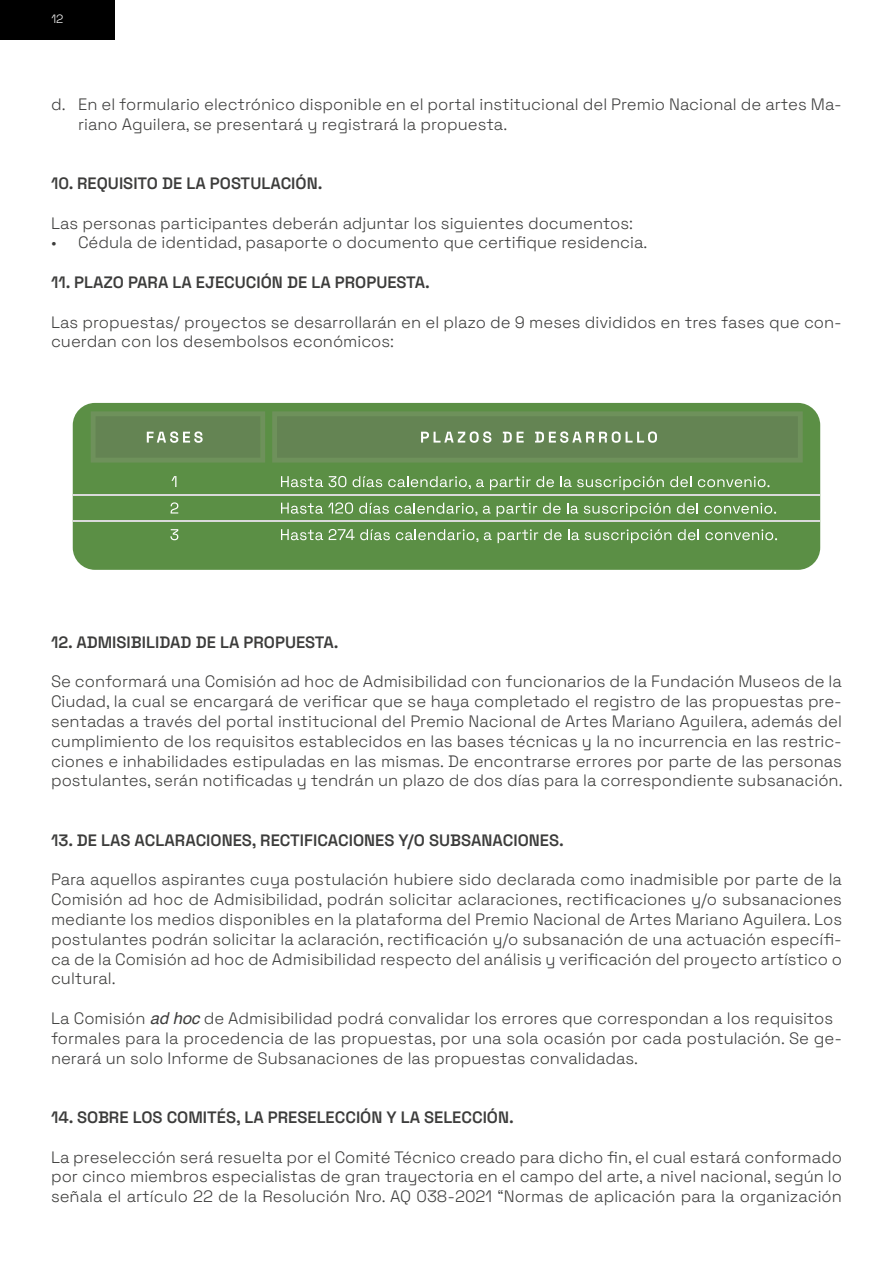
<style>
.page{position:relative;width:893px;height:1263px;background:#fff}
.page>*{position:absolute;margin:0;border:0;box-sizing:border-box;transform-origin:0 0}
.t1{font:16.5px/19.8px "Space Grotesk Light 300";color:#3c3c3b}
.t2{font:600 16.5px "Space Grotesk";color:#3c3c3b}
.t3{font:12px "Space Grotesk Light 300";color:#fff}
.s1{font-family:"Helvetica";font-style:italic}
</style>
<div class="page">
<div style="left:0;top:0;width:115px;height:39px;background:#000"></div>
<div style="left:73px;top:403px;width:747px;height:167px;background:#5b8f45;border-radius:22px"></div>
<svg style="left:171px;top:476px;width:5px;height:11px"></svg>
<svg style="left:281px;top:476px;width:42px;height:11px"></svg>
<svg style="left:329px;top:476px;width:17px;height:11px"></svg>
<svg style="left:353px;top:476px;width:29px;height:11px"></svg>
<svg style="left:388px;top:476px;width:96px;height:13px"></svg>
<svg style="left:490px;top:476px;width:64px;height:14px"></svg>
<svg style="left:560px;top:476px;width:104px;height:14px"></svg>
<svg style="left:670px;top:476px;width:21px;height:11px"></svg>
<svg style="left:698px;top:476px;width:71px;height:11px"></svg>
<svg style="left:281px;top:502px;width:72px;height:12px"></svg>
<svg style="left:359px;top:503px;width:30px;height:11px"></svg>
<svg style="left:395px;top:503px;width:82px;height:12px"></svg>
<svg style="left:483px;top:506px;width:8px;height:8px"></svg>
<svg style="left:497px;top:503px;width:40px;height:14px"></svg>
<svg style="left:543px;top:503px;width:18px;height:11px"></svg>
<svg style="left:567px;top:503px;width:11px;height:11px"></svg>
<svg style="left:584px;top:503px;width:86px;height:14px"></svg>
<svg style="left:677px;top:503px;width:21px;height:11px"></svg>
<svg style="left:704px;top:503px;width:72px;height:11px"></svg>
<svg style="left:281px;top:529px;width:42px;height:11px"></svg>
<svg style="left:329px;top:529px;width:61px;height:11px"></svg>
<svg style="left:396px;top:529px;width:82px;height:13px"></svg>
<svg style="left:484px;top:532px;width:8px;height:8px"></svg>
<svg style="left:498px;top:529px;width:40px;height:14px"></svg>
<svg style="left:544px;top:529px;width:18px;height:11px"></svg>
<svg style="left:568px;top:529px;width:11px;height:11px"></svg>
<svg style="left:585px;top:529px;width:86px;height:14px"></svg>
<svg style="left:678px;top:529px;width:21px;height:11px"></svg>
<svg style="left:705px;top:529px;width:72px;height:11px"></svg>
<svg style="left:171px;top:502px;width:7px;height:11px"></svg>
<svg style="left:170px;top:529px;width:8px;height:11px"></svg>
<svg style="left:91px;top:411px;width:174px;height:52px"></svg>
<svg style="left:272px;top:411px;width:531px;height:52px"></svg>
<hr style="left:74px;top:494px;width:746px;height:2px;background:#dadada">
<hr style="left:74px;top:520px;width:746px;height:1px;background:#dadada">
<p class="t3" style="left:51px;top:10px;width:14px">12</p>
<p class="t1" style="left:78px;top:93px;width:765px;text-indent:-27px">d. En el formulario electrónico disponible en el portal institucional del Premio Nacional de artes Ma&shy;riano Aguilera, se presentará y registrará la propuesta.</p>
<p class="t2" style="left:51px;top:171px;width:273px">10. REQUISITO DE LA POSTULACIÓN.</p>
<p class="t1" style="left:51px;top:212px;width:584px">Las personas participantes deberán adjuntar los siguientes documentos:</p>
<p class="t1" style="left:51px;top:232px;width:598px">• Cédula de identidad, pasaporte o documento que certifique residencia.</p>
<p class="t2" style="left:51px;top:270px;width:380px">11. PLAZO PARA LA EJECUCIÓN DE LA PROPUESTA.</p>
<p class="t1" style="left:51px;top:311px;width:792px">Las propuestas/ proyectos se desarrollarán en el plazo de 9 meses divididos en tres fases que con&shy;cuerdan con los desembolsos económicos:</p>
<p class="t2" style="left:51px;top:630px;width:289px">12. ADMISIBILIDAD DE LA PROPUESTA.</p>
<p class="t1" style="left:51px;top:671px;width:793px;text-align:justify">Se conformará una Comisión ad hoc de Admisibilidad con funcionarios de la Fundación Museos de la Ciudad, la cual se encargará de verificar que se haya completado el registro de las propuestas pre&shy;sentadas a través del portal institucional del Premio Nacional de Artes Mariano Aguilera, además del cumplimiento de los requisitos establecidos en las bases técnicas y la no incurrencia en las restric&shy;ciones e inhabilidades estipuladas en las mismas. De encontrarse errores por parte de las personas postulantes, serán notificadas y tendrán un plazo de dos días para la correspondiente subsanación.</p>
<p class="t2" style="left:51px;top:828px;width:514px">13. DE LAS ACLARACIONES, RECTIFICACIONES Y/O SUBSANACIONES.</p>
<p class="t1" style="left:51px;top:869px;width:792px;text-align:justify">Para aquellos aspirantes cuya postulación hubiere sido declarada como inadmisible por parte de la Comisión ad hoc de Admisibilidad, podrán solicitar aclaraciones, rectificaciones y/o subsanaciones mediante los medios disponibles en la plataforma del Premio Nacional de Artes Mariano Aguilera. Los postulantes podrán solicitar la aclaración, rectificación y/o subsanación de una actuación específi&shy;ca de la Comisión ad hoc de Admisibilidad respecto del análisis y verificación del proyecto artístico o cultural.</p>
<p class="t1" style="left:51px;top:1007px;width:792px">La Comisión <span class="s1">ad hoc</span> de Admisibilidad podrá convalidar los errores que correspondan a los requisitos formales para la procedencia de las propuestas, por una sola ocasión por cada postulación. Se ge&shy;nerará un solo Informe de Subsanaciones de las propuestas convalidadas.</p>
<p class="t2" style="left:51px;top:1105px;width:464px">14. SOBRE LOS COMITÉS, LA PRESELECCIÓN Y LA SELECCIÓN.</p>
<p class="t1" style="left:51px;top:1146px;width:792px;text-align:justify">La preselección será resuelta por el Comité Técnico creado para dicho fin, el cual estará conformado por cinco miembros especialistas de gran trayectoria en el campo del arte, a nivel nacional, según lo señala el artículo 22 de la Resolución Nro. AQ 038-2021 “Normas de aplicación para la organización</p>
</div>
